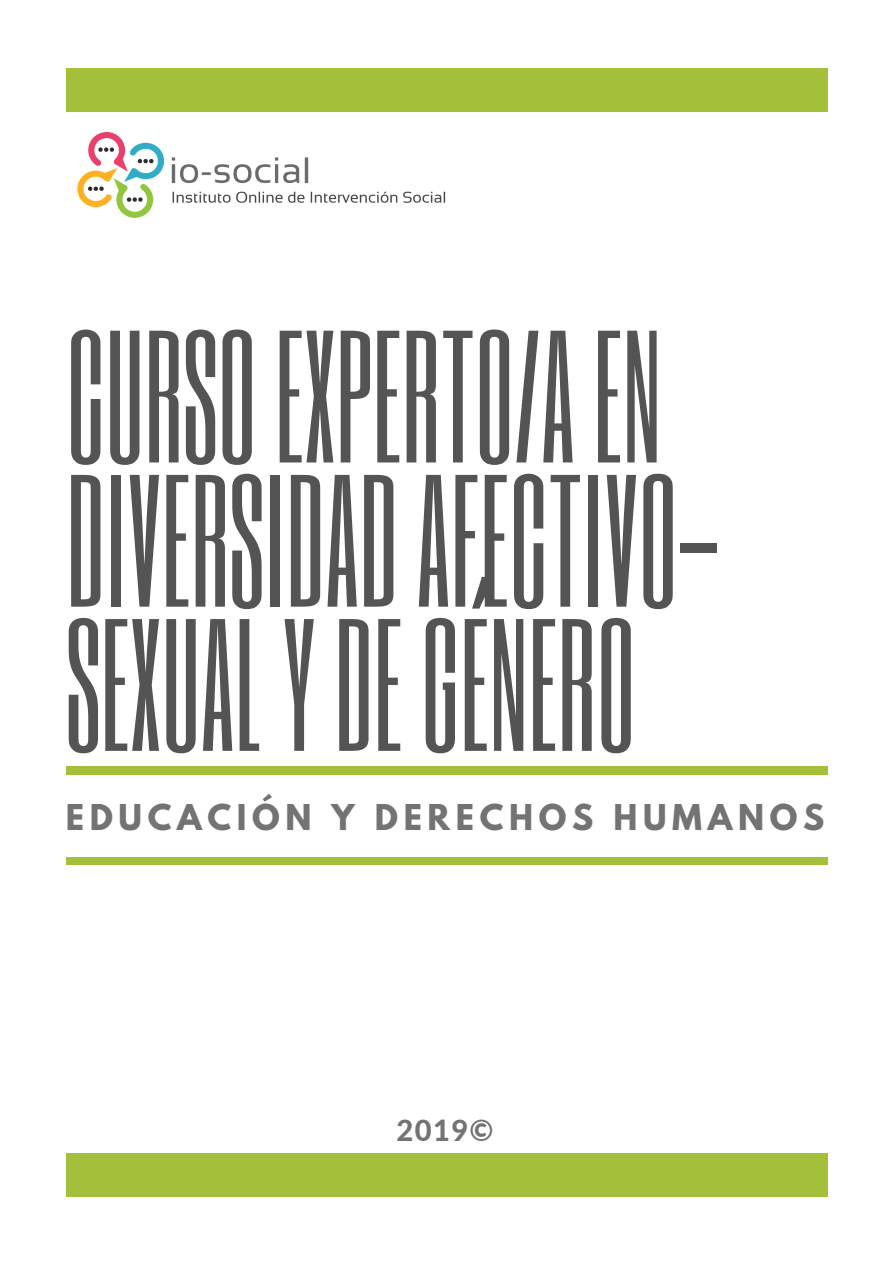
<style>
.page{position:relative;width:894px;height:1264px;background:#fff}
.page>*{position:absolute;margin:0;border:0;box-sizing:border-box;transform-origin:0 0}
.t1{font:156.15px/144.1px "Six Caps";color:#545454}
.t2{font:700 31.5px "League Spartan";letter-spacing:.18em;color:#737373}
.t3{font:800 29.1px "Lato";color:#737373}
</style>
<div class="page">
<div style="left:66px;top:68px;width:761px;height:43px;background:#a4bf39"></div>
<div style="left:66px;top:1153px;width:761px;height:43px;background:#a4bf39"></div>
<div style="left:66px;top:857px;width:761px;height:8px;background:#a4bf39"></div>
<div style="left:66px;top:766px;width:761px;height:8px;background:#a4bf39"></div>
<img style="left:77px;top:132px;width:369px;height:86px">
<p class="t1" style="left:66px;top:320px;width:654px">CURSOEXPERTO/A EN<br>DIVERSIDADAFECTIVO-<br>SEXUAL YDEGÉNERO</p>
<p class="t2" style="left:66px;top:801px;width:759px">EDUCACIÓN Y DERECHOS HUMANOS</p>
<p class="t3" style="left:396px;top:1111px;width:99px">2019©</p>
</div>
